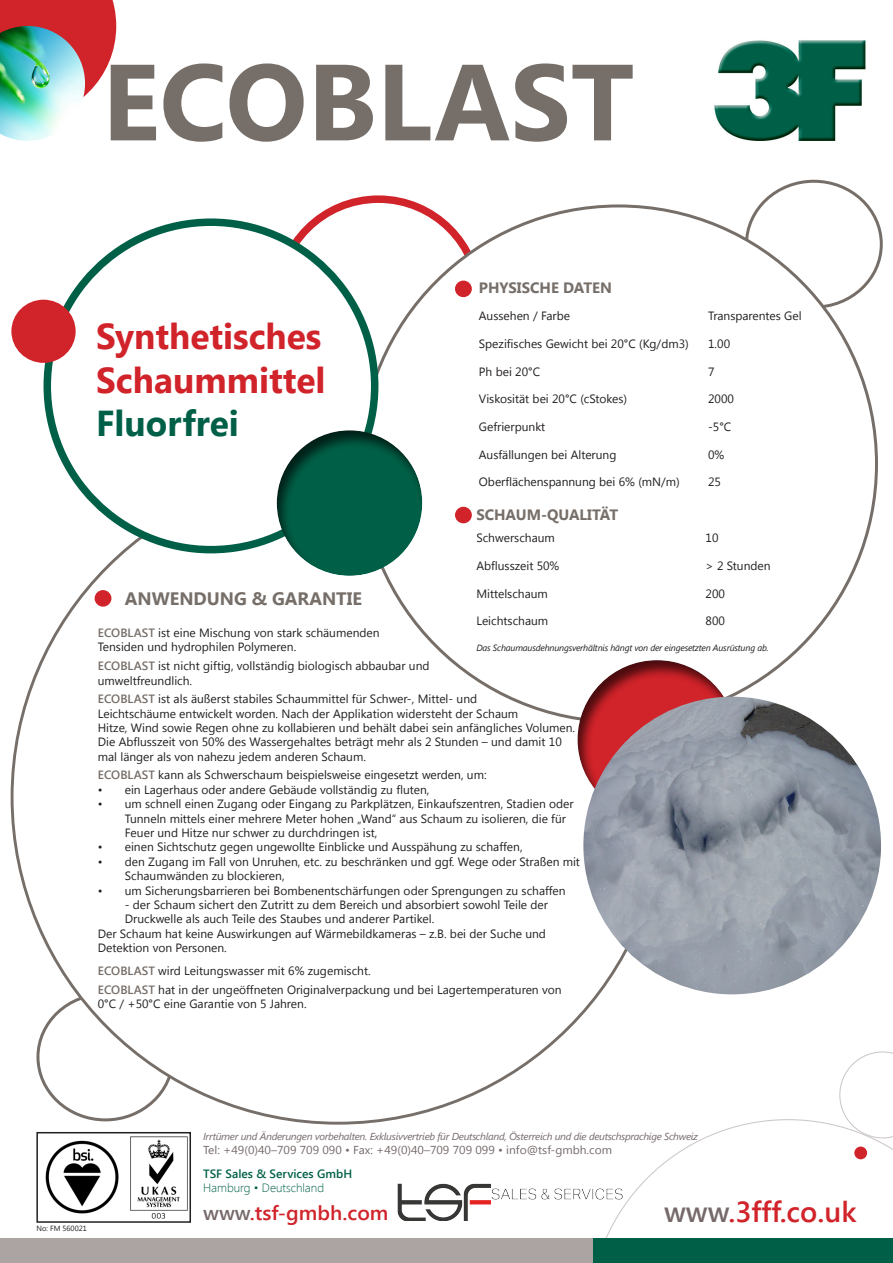
<style>
.page{position:relative;width:893px;height:1263px;background:#fff}
.page>*{position:absolute;margin:0;border:0;box-sizing:border-box;transform-origin:0 0}
.t1{font:700 108px "Segoe UI";color:#766e68}
.t2{font:700 36px/43.2px "Segoe UI";color:#d1232a}
.t3{font:700 36px "Segoe UI";color:#006047}
.t4{font:600 28.95px "Segoe UI";color:#d1232a}
.t5{font:600 20.1px "Segoe UI";color:#d1232a;scale:1.04 1}
.t6{font:700 18px "Segoe UI";color:#766e68}
.t7{font:700 15px "Segoe UI";color:#766e68}
.t8{font:12px/14.4px "Segoe UI";color:#231f20}
.t9{font:600 12px "Segoe UI";color:#006047}
.t10{font:300 12px "Segoe UI";color:#006047}
.t11{font:11.55px "Segoe UI";color:#76696a;scale:1.04 1}
.t12{font:italic 10.05px "Segoe UI";letter-spacing:-.03em;color:#76696a;scale:1.04 1}
.t13{font:italic 9px "Segoe UI";letter-spacing:-.02em;color:#231f20}
.t14{font:7.5px "Segoe UI";color:#231f20}
.s1{font-weight:600;color:#766e68}
.s2{color:#76696a}
</style>
<div class="page">
<div style="left:44px;top:218px;width:334px;height:335px;border:8px solid #006047;border-radius:50%"></div>
<svg style="left:0;top:0;width:116px;height:96px;background:#d74046"></svg>
<img style="left:0;top:26px;width:85px;height:115px">
<div style="left:14px;top:303px;width:59px;height:57px;background:#d1232a;border-radius:50%"></div>
<div style="left:11px;top:300px;width:65px;height:63px;border:6px solid #d1232a;border-radius:50%"></div>
<svg style="left:606px;top:1051px;width:287px;height:187px"></svg>
<div style="left:854px;top:1146px;width:13px;height:13px;background:#d1232a;border-radius:50%"></div>
<div style="left:0;top:1238px;width:893px;height:25px;background:#aca3a3"></div>
<div style="left:594px;top:1238px;width:299px;height:25px;background:#006047"></div>
<div style="left:456px;top:281px;width:15px;height:15px;background:#d1232a;border-radius:50%"></div>
<div style="left:455px;top:281px;width:17px;height:16px;border:2px solid #d1232a;border-radius:50%"></div>
<div style="left:456px;top:507px;width:15px;height:16px;background:#d1232a;border-radius:50%"></div>
<div style="left:455px;top:507px;width:17px;height:16px;border:2px solid #d1232a;border-radius:50%"></div>
<div style="left:276px;top:429px;width:147px;height:147px;background:#231f20;opacity:.75"></div>
<div style="left:95px;top:591px;width:16px;height:15px;background:#d1232a;border-radius:50%"></div>
<div style="left:95px;top:590px;width:16px;height:17px;border:2px solid #d1232a;border-radius:50%"></div>
<div style="left:577px;top:659px;width:160px;height:161px;background:#231f20;opacity:.75"></div>
<img style="left:583px;top:697px;width:298px;height:297px;border-radius:149px">
<img style="left:714px;top:40px;width:152px;height:101px">
<img style="left:45px;top:1136px;width:143px;height:83px">
<div style="left:36px;top:1132px;width:155px;height:91px;border:2px solid #231f20"></div>
<img style="left:397px;top:1174px;width:229px;height:46px">
<h1 class="t1" style="left:102px;top:25px;width:534px">ECOBLAST</h1>
<p class="t7" style="left:479px;top:277px;width:135px">PHYSISCHE DATEN</p>
<p class="t8" style="left:479px;top:308px;width:93px">Aussehen / Farbe</p>
<p class="t8" style="left:708px;top:308px;width:95px">Transparentes Gel</p>
<p class="t8" style="left:479px;top:336px;width:211px">Spezifisches Gewicht bei 20°C (Kg/dm3)</p>
<p class="t8" style="left:708px;top:336px;width:24px">1.00</p>
<p class="t8" style="left:479px;top:364px;width:63px">Ph bei 20°C</p>
<p class="t8" style="left:708px;top:364px;width:8px">7</p>
<p class="t8" style="left:479px;top:391px;width:150px">Viskosität bei 20°C (cStokes)</p>
<p class="t8" style="left:708px;top:391px;width:27px">2000</p>
<p class="t8" style="left:479px;top:419px;width:68px">Gefrierpunkt</p>
<p class="t8" style="left:708px;top:419px;width:25px">-5°C</p>
<p class="t8" style="left:479px;top:447px;width:139px">Ausfällungen bei Alterung</p>
<p class="t8" style="left:708px;top:447px;width:18px">0%</p>
<p class="t8" style="left:479px;top:474px;width:202px">Oberflächenspannung bei 6% (mN/m)</p>
<p class="t8" style="left:708px;top:474px;width:14px">25</p>
<p class="t7" style="left:476px;top:503px;width:143px">SCHAUM-QUALITÄT</p>
<p class="t8" style="left:476px;top:530px;width:80px">Schwerschaum</p>
<p class="t8" style="left:706px;top:530px;width:14px">10</p>
<p class="t8" style="left:476px;top:558px;width:85px">Abflusszeit 50%</p>
<p class="t8" style="left:706px;top:558px;width:67px">&gt; 2 Stunden</p>
<p class="t8" style="left:476px;top:586px;width:73px">Mittelschaum</p>
<p class="t8" style="left:706px;top:586px;width:21px">200</p>
<p class="t8" style="left:476px;top:613px;width:73px">Leichtschaum</p>
<p class="t8" style="left:706px;top:613px;width:21px">800</p>
<p class="t13" style="left:476px;top:641px;width:294px">Das Schaumausdehnungsverhältnis hängt von der eingesetzten Ausrüstung ab.</p>
<h2 class="t2" style="left:96px;top:313px;width:231px">Synthetisches<br>Schaummittel</h2>
<h2 class="t3" style="left:96px;top:397px;width:144px">Fluorfrei</h2>
<h3 class="t6" style="left:125px;top:585px;width:239px">ANWENDUNG &amp; GARANTIE</h3>
<p class="t8" style="left:98px;top:625px;width:283px"><span class="s1">ECOBLAST</span> ist eine Mischung von stark schäumenden<br>Tensiden und hydrophilen Polymeren.</p>
<p class="t8" style="left:98px;top:658px;width:333px"><span class="s1">ECOBLAST</span> ist nicht giftig, vollständig biologisch abbaubar und umweltfreundlich.</p>
<p class="t8" style="left:98px;top:691px;width:479px"><span class="s1">ECOBLAST</span> ist als äußerst stabiles Schaummittel für Schwer-, Mittel- und<br>Leichtschäume entwickelt worden. Nach der Applikation widersteht der Schaum<br>Hitze, Wind sowie Regen ohne zu kollabieren und behält dabei sein anfängliches Volumen.<br>Die Abflusszeit von 50% des Wassergehaltes beträgt mehr als 2 Stunden – und damit 10 mal länger als von nahezu jedem anderen Schaum.</p>
<p class="t8" style="left:98px;top:767px;width:390px"><span class="s1">ECOBLAST</span> kann als Schwerschaum beispielsweise eingesetzt werden, um:</p>
<p class="t8" style="left:98px;top:782px;width:333px">• ein Lagerhaus oder andere Gebäude vollständig zu fluten,</p>
<p class="t8" style="left:125px;top:796px;width:450px;text-indent:-27px">• um schnell einen Zugang oder Eingang zu Parkplätzen, Einkaufszentren, Stadien oder<br>Tunneln mittels einer mehrere Meter hohen „Wand“ aus Schaum zu isolieren, die für<br>Feuer und Hitze nur schwer zu durchdringen ist,</p>
<p class="t8" style="left:98px;top:839px;width:426px">• einen Sichtschutz gegen ungewollte Einblicke und Ausspähung zu schaffen,</p>
<p class="t8" style="left:125px;top:854px;width:457px;text-indent:-27px">• den Zugang im Fall von Unruhen, etc. zu beschränken und ggf. Wege oder Straßen mit<br>Schaumwänden zu blockieren,</p>
<p class="t8" style="left:98px;top:883px;width:469px">• um Sicherungsbarrieren bei Bombenentschärfungen oder Sprengungen zu schaffen</p>
<p class="t8" style="left:125px;top:897px;width:425px">- der Schaum sichert den Zutritt zu dem Bereich und absorbiert sowohl Teile der</p>
<p class="t8" style="left:125px;top:911px;width:311px">Druckwelle als auch Teile des Staubes und anderer Partikel.</p>
<p class="t8" style="left:98px;top:926px;width:450px">Der Schaum hat keine Auswirkungen auf Wärmebildkameras – z.B. bei der Suche und</p>
<p class="t8" style="left:98px;top:940px;width:131px">Detektion von Personen.</p>
<p class="t8" style="left:98px;top:961px;width:465px;line-height:18.6px"><span class="s1">ECOBLAST</span> wird Leitungswasser mit 6% zugemischt.<br><span class="s1">ECOBLAST</span> hat in der ungeöffneten Originalverpackung und bei Lagertemperaturen von</p>
<p class="t8" style="left:98px;top:996px;width:210px">0°C / +50°C eine Garantie von 5 Jahren.</p>
<p class="t14" style="left:36px;top:1223px;width:52px">No: FM 560021</p>
<p class="t12" style="left:203px;top:1129px;width:477px">Irrtümer und Änderungen vorbehalten. Exklusivvertrieb für Deutschland, Österreich und die deutschsprachige Schweiz</p>
<p class="t11" style="left:203px;top:1142px;width:395px">Tel: +49(0)40–709 709 090 • Fax: +49(0)40–709 709 099 • info@tsf-gmbh.com</p>
<p class="t9" style="left:203px;top:1165px;width:151px">TSF Sales &amp; Services GmbH</p>
<p class="t10" style="left:203px;top:1180px;width:122px">Hamburg • Deutschland</p>
<h3 class="t5" style="left:203px;top:1199px;width:180px"><span class="s2">www</span>.tsf-gmbh.com</h3>
<h3 class="t4" style="left:664px;top:1191px;width:194px"><span class="s2">www</span>.3fff.co.uk</h3>
</div>
